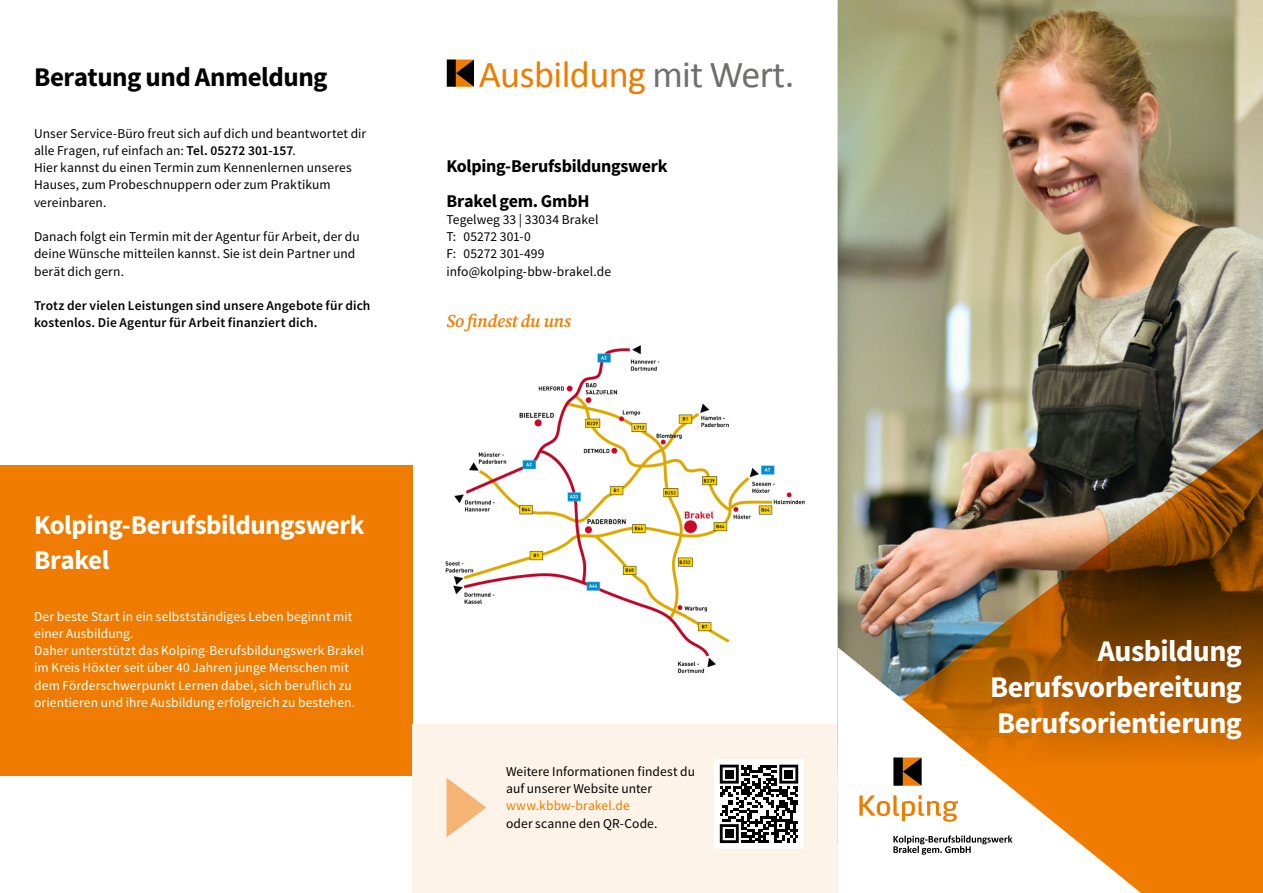
<style>
.page{position:relative;width:1263px;height:893px;background:#fff}
.page>*{position:absolute;margin:0;border:0;box-sizing:border-box;transform-origin:0 0}
.t1{font:38.25px "Calibri";letter-spacing:-.015em;color:#ef7c00}
.t2{font:700 30px/36px "Source Sans Pro";letter-spacing:-.02em;color:#fff;text-align:justify}
.t3{font:700 27px/34.5px "Source Sans Pro";letter-spacing:-.02em;color:#fff}
.t4{font:700 27px "Source Sans Pro";letter-spacing:-.02em;color:#000}
.t5{font:700 18px/34.5px "Source Sans Pro";letter-spacing:-.015em;color:#000}
.t6{font:italic 600 18px "Source Serif Pro";letter-spacing:-.015em;color:#ef7c00}
.t7{font:13.5px/17.2px "Source Sans Pro";letter-spacing:.005em;color:#000}
.t8{font:13.5px/17.2px "Source Sans Pro";letter-spacing:.005em;color:#fff}
.t9{font:600 13.5px/17.2px "Source Sans Pro";letter-spacing:.01em;color:#000}
.t10{font:13.5px "Source Sans Pro";letter-spacing:.01em;color:#ef7c00}
.t11{font:700 10.05px "Calibri";letter-spacing:-.01em;color:#000}
.s1{font-weight:600}
.s2{color:#6f6f6e}
</style>
<div class="page">
<div style="left:0;top:465px;width:412px;height:311px;background:#ef7c00"></div>
<div style="left:412px;top:724px;width:426px;height:169px;background:#fef3e8"></div>
<svg style="left:446px;top:778px;width:40px;height:59px"></svg>
<img style="left:838px;top:0;width:425px;height:434px">
<img style="left:838px;top:434px;width:47px;height:213px">
<img style="left:885px;top:398px;width:378px;height:495px">
<svg style="left:838px;top:647px;width:303px;height:246px"></svg>
<svg style="left:447px;top:60px;width:27px;height:27px"></svg>
<div style="left:714px;top:759px;width:90px;height:89px;background:#fff"></div>
<svg style="left:720px;top:765px;width:78px;height:78px"></svg>
<div style="left:725px;top:770px;width:8px;height:8px;background:#000"></div>
<div style="left:785px;top:770px;width:8px;height:8px;background:#000"></div>
<div style="left:725px;top:829px;width:8px;height:9px;background:#000"></div>
<svg style="left:893px;top:835px;width:119px;height:20px"></svg>
<svg style="left:893px;top:757px;width:29px;height:29px"></svg>
<svg style="left:859px;top:795px;width:99px;height:27px"></svg>
<img style="left:445px;top:345px;width:360px;height:328px">
<h3 class="t4" style="left:34px;top:59px;width:295px">Beratung und Anmeldung</h3>
<p class="t7" style="left:34px;top:125px;width:334px">Unser Service-Büro freut sich auf dich und beantwortet dir alle Fragen, ruf einfach an: <span class="s1">Tel. 05272 301-157</span>.<br>Hier kannst du einen Termin zum Kennenlernen unseres Hauses, zum Probeschnuppern oder zum Praktikum vereinbaren.</p>
<p class="t7" style="left:34px;top:228px;width:327px">Danach folgt ein Termin mit der Agentur für Arbeit, der du deine Wünsche mitteilen kannst. Sie ist dein Partner und berät dich gern.</p>
<p class="t9" style="left:34px;top:297px;width:338px">Trotz der vielen Leistungen sind unsere Angebote für dich kostenlos. Die Agentur für Arbeit finanziert dich.</p>
<h3 class="t3" style="left:34px;top:509px;width:332px">Kolping-Berufsbildungswerk<br>Brakel</h3>
<p class="t8" style="left:34px;top:608px;width:331px">Der beste Start in ein selbstständiges Leben beginnt mit einer Ausbildung.<br>Daher unterstützt das Kolping-Berufsbildungswerk Brakel im Kreis Höxter seit über 40 Jahren junge Menschen mit dem Förderschwerpunkt Lernen dabei, sich beruflich zu orientieren und ihre Ausbildung erfolgreich zu bestehen.</p>
<h1 class="t1" style="left:479px;top:47px;width:317px">Ausbildung <span class="s2">mit Wert.</span></h1>
<p class="t11" style="left:446px;top:152px;width:50px">gem. GmbH</p>
<h3 class="t5" style="left:446px;top:149px;width:223px">Kolping-Berufsbildungswerk<br>Brakel gem. GmbH</h3>
<p class="t7" style="left:446px;top:211px;width:166px">Tegelweg 33 | 33034 Brakel<br>T: 05272 301-0<br>F: 05272 301-499 info@kolping-bbw-brakel.de</p>
<h3 class="t6" style="left:446px;top:309px;width:126px">So findest du uns</h3>
<p class="t7" style="left:506px;top:763px;width:191px">Weitere Informationen findest du auf unserer Website unter</p>
<p class="t10" style="left:506px;top:797px;width:125px">www.kbbw-brakel.de</p>
<p class="t7" style="left:506px;top:815px;width:153px">oder scanne den QR-Code.</p>
<h2 class="t2" style="left:990px;top:634px;width:253px;text-indent:108px">Ausbildung Berufsvorbereitung Berufsorientierung</h2>
</div>
